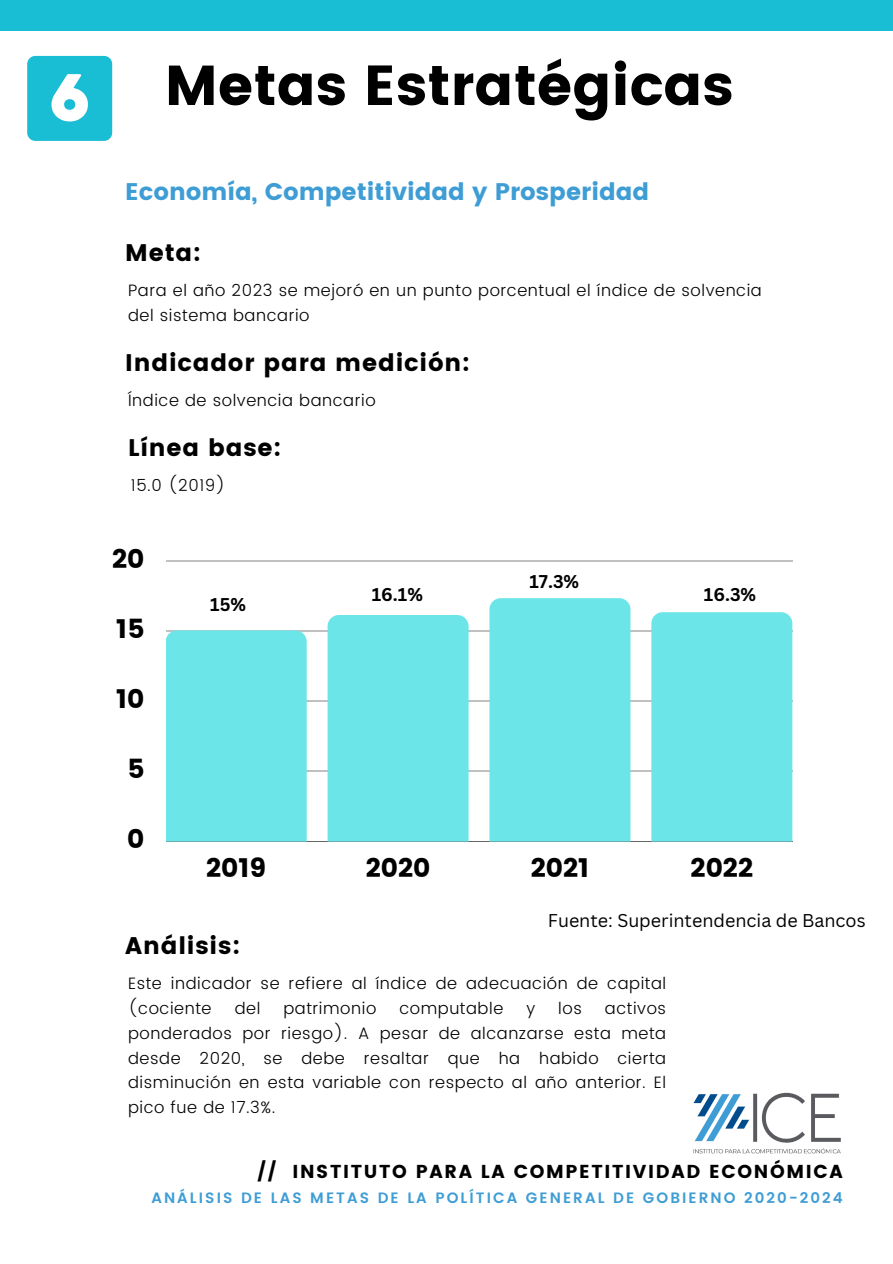
<style>
.page{position:relative;width:893px;height:1264px;background:#fff}
.page>*{position:absolute;margin:0;border:0;box-sizing:border-box;transform-origin:0 0}
.t1{font:56.1px "Poppins";color:#000}
.t2{font:26.4px "Poppins";color:#000}
.t3{font:24px "Poppins";letter-spacing:.035em;color:#000}
.t4{font:24px "Poppins";color:#3e9dd5}
.t5{font:18.75px "Poppins";letter-spacing:.09em;color:#000}
.t6{font:18px "Canva Sans";color:#000}
.t7{font:700 18px "Canva Sans";color:#000}
.t8{font:300 16.5px/24.8px "Poppins";letter-spacing:.035em;color:#000}
.t9{font:600 15px "Poppins";letter-spacing:.135em;color:#3e9dd5}
</style>
<div class="page">
<div style="left:0;top:0;width:892px;height:31px;background:#19bdd4"></div>
<img style="left:693px;top:1092px;width:148px;height:62px">
<svg style="left:27px;top:56px;width:85px;height:85px;background:#3ec7da"></svg>
<hr style="left:166px;top:560px;width:626px;height:1px;background:#000">
<hr style="left:166px;top:630px;width:626px;height:1px;background:#000">
<hr style="left:166px;top:700px;width:626px;height:1px;background:#000">
<hr style="left:166px;top:770px;width:626px;height:2px;background:#000">
<hr style="left:166px;top:841px;width:626px;height:1px;background:#000">
<div style="left:166px;top:630px;width:141px;height:211px;background:#6ce5e8"></div>
<div style="left:327px;top:615px;width:141px;height:226px;background:#6ce5e8"></div>
<div style="left:489px;top:598px;width:141px;height:243px;background:#6ce5e8"></div>
<div style="left:651px;top:612px;width:141px;height:229px;background:#6ce5e8"></div>
<p class="t1" style="left:165px;top:53px;width:570px">Metas Estratégicas</p>
<p class="t4" style="left:125px;top:178px;width:525px">Economía, Competitividad y Prosperidad</p>
<p class="t3" style="left:125px;top:238px;width:77px">Meta:</p>
<p class="t8" style="left:128px;top:278px;width:635px">Para el año 2023 se mejoró en un punto porcentual el índice de solvencia del sistema bancario</p>
<p class="t3" style="left:125px;top:348px;width:346px">Indicador para medición:</p>
<p class="t8" style="left:128px;top:388px;width:249px">Índice de solvencia bancario</p>
<p class="t3" style="left:128px;top:433px;width:155px">Línea base:</p>
<p class="t8" style="left:131px;top:473px;width:96px">15.0 (2019)</p>
<p class="t2" style="left:112px;top:543px;width:34px">20</p>
<p class="t2" style="left:116px;top:613px;width:30px">15</p>
<p class="t2" style="left:116px;top:683px;width:30px">10</p>
<p class="t2" style="left:127px;top:753px;width:19px">5</p>
<p class="t2" style="left:127px;top:823px;width:19px">0</p>
<p class="t7" style="left:210px;top:592px;width:37px">15%</p>
<p class="t7" style="left:372px;top:581px;width:53px">16.1%</p>
<p class="t7" style="left:529px;top:568px;width:51px">17.3%</p>
<p class="t7" style="left:704px;top:581px;width:54px">16.3%</p>
<p class="t2" style="left:206px;top:852px;width:62px">2019</p>
<p class="t2" style="left:366px;top:852px;width:66px">2020</p>
<p class="t2" style="left:530px;top:852px;width:60px">2021</p>
<p class="t2" style="left:690px;top:852px;width:64px">2022</p>
<p class="t6" style="left:547px;top:908px;width:319px">Fuente: Superintendencia de Bancos</p>
<p class="t3" style="left:125px;top:932px;width:116px">Análisis:</p>
<p class="t8" style="left:128px;top:971px;width:539px">Este indicador se refiere al índice de adecuación de capital (cociente</p>
<p class="t8" style="left:128px;top:995px;width:539px;text-align:justify;text-indent:477px">activos ponderados por riesgo). A pesar de alcanzarse esta meta desde 2020, se debe resaltar que ha habido cierta disminución en esta variable con respecto al año anterior. El pico fue de 17.3%.</p>
<p class="t8" style="left:235px;top:995px;width:27px">del</p>
<p class="t8" style="left:283px;top:995px;width:94px">patrimonio</p>
<p class="t8" style="left:399px;top:995px;width:105px">computable</p>
<p class="t8" style="left:526px;top:995px;width:10px">y</p>
<p class="t8" style="left:558px;top:995px;width:25px">los</p>
<p class="t5" style="left:257px;top:1160px;width:586px">// INSTITUTO PARA LA COMPETITIVIDAD ECONÓMICA</p>
<p class="t9" style="left:151px;top:1189px;width:692px">ANÁLISIS DE LAS METAS DE LA POLÍTICA GENERAL DE GOBIERNO 2020-2024</p>
</div>
